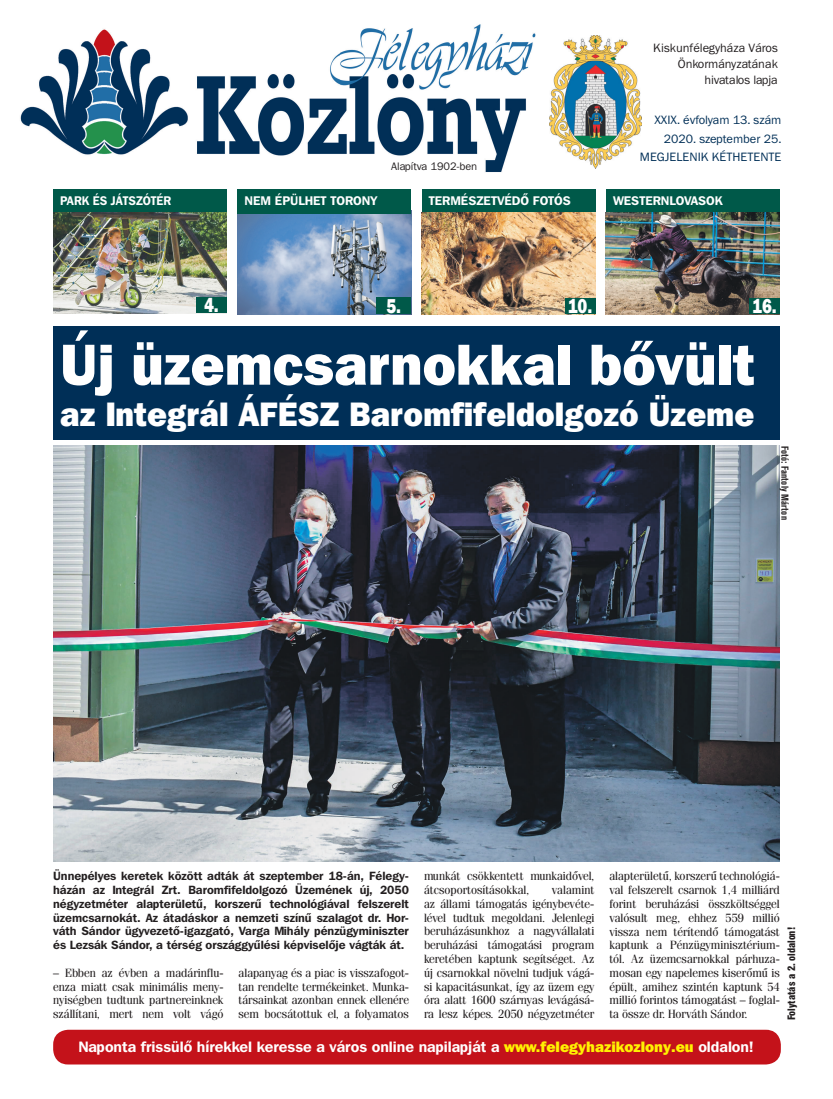
<style>
.page{position:relative;width:833px;height:1099px;background:#fff}
.page>*{position:absolute;margin:0;border:0;box-sizing:border-box;transform-origin:0 0}
.t1{font:57.5px "Franklin Gothic Hv PFL";color:#fff;scale:.96 1}
.t2{font:33.75px "Franklin Gothic Hv PFL";color:#fff;scale:.96 1}
.t3{font:20px "Franklin Gothic Hv PFL";color:#fff;scale:.8 1}
.t4{font:700 15px "Franklin Gothic PFL";color:#fff}
.t5{font:12.5px/18.8px "Franklin Gothic PFL";color:#002f57;text-align:right}
.t6{font:12.5px/16.2px "Franklin Gothic PFL";color:#231f20;text-align:right}
.t7{font:700 12.5px "Franklin Gothic PFL";color:#fff}
.t8{font:700 12.5px "Franklin Gothic PFL";color:#fff;scale:.94 1}
.t9{font:11.88px/13.8px "Fenice PFL";color:#231f20;text-align:justify}
.t10{font:700 11.88px/13.8px "Franklin Gothic PFL";color:#231f20;text-align:justify}
.t11{font:11.25px "Franklin Gothic PFL";color:#231f20}
.t12{font:10px "Swiss 721 Blk Cn PFL";color:#231f20}
.t13{font:700 10px "Akzidenz Grotesk Cn PFL";color:#231f20}
.s1{font-family:"Franklin Gothic Hv PFL";font-weight:400;color:#fff101}
</style>
<div class="page">
<img style="left:20px;top:24px;width:516px;height:148px">
<img style="left:549px;top:35px;width:93px;height:134px">
<div style="left:606px;top:189px;width:174px;height:24px;background:#005949"></div>
<img style="left:606px;top:213px;width:174px;height:101px">
<div style="left:749px;top:298px;width:31px;height:16px;background:#005949"></div>
<img style="left:237px;top:213px;width:174px;height:101px">
<div style="left:376px;top:297px;width:35px;height:17px;background:#005949"></div>
<div style="left:237px;top:189px;width:174px;height:24px;background:#005949"></div>
<div style="left:53px;top:189px;width:174px;height:24px;background:#005949"></div>
<img style="left:53px;top:212px;width:174px;height:101px">
<div style="left:196px;top:297px;width:31px;height:16px;background:#005949"></div>
<div style="left:53px;top:1029px;width:728px;height:35px;background:#c4121a;border-radius:15px"></div>
<div style="left:421px;top:189px;width:174px;height:24px;background:#005949"></div>
<img style="left:421px;top:213px;width:174px;height:101px">
<div style="left:565px;top:299px;width:30px;height:15px;background:#005949"></div>
<div style="left:53px;top:326px;width:727px;height:113px;background:#002f57"></div>
<img style="left:53px;top:445px;width:727px;height:416px">
<p class="t8" style="left:60px;top:193px;width:120px">PARK ÉS JÁTSZÓTÉR</p>
<p class="t7" style="left:244px;top:193px;width:134px">NEM ÉPÜLHET TORONY</p>
<p class="t11" style="left:391px;top:160px;width:88px">Alapítva 1902-ben</p>
<p class="t7" style="left:429px;top:193px;width:144px">TERMÉSZETVÉDŐ FOTÓS</p>
<p class="t6" style="left:653px;top:40px;width:126px">Kiskunfélegyháza Város<br>Önkormányzatának hivatalos lapja</p>
<p class="t5" style="left:640px;top:110px;width:143px">XXIX. évfolyam 13. szám<br>2020. szeptember 25.<br>MEGJELENIK KÉTHETENTE</p>
<p class="t7" style="left:613px;top:193px;width:111px">WESTERNLOVASOK</p>
<h3 class="t3" style="left:204px;top:292px;width:20px">4.</h3>
<h3 class="t3" style="left:386px;top:293px;width:20px">5.</h3>
<h3 class="t3" style="left:752px;top:293px;width:32px">16.</h3>
<h3 class="t3" style="left:568px;top:293px;width:32px">10.</h3>
<h1 class="t1" style="left:60px;top:328px;width:725px">Új üzemcsarnokkal bővült</h1>
<h2 class="t2" style="left:60px;top:392px;width:724px">az Integrál ÁFÉSZ Baromfifeldolgozó Üzeme</h2>
<p class="t13" style="left:790px;top:445px;width:76px;rotate:90deg">Fotó: Fantoly Márton</p>
<p class="t10" style="left:53px;top:869px;width:357px">Ünnepélyes keretek között adták át szeptember 18-án, Félegy&shy;házán az Integrál Zrt. Baromfifeldolgozó Üzemének új, 2050 négyzetméter alapterületű, korszerű technológiával felszerelt üzemcsarnokát. Az átadáskor a nemzeti színű szalagot dr. Hor&shy;váth Sándor ügyvezető-igazgató, Varga Mihály pénzügyminiszter és Lezsák Sándor, a térség országgyűlési képviselője vágták át.</p>
<p class="t9" style="left:53px;top:965px;width:172px">– Ebben az évben a madárinflu&shy;enza miatt csak minimális meny&shy;nyiségben tudtunk partnereinknek szállítani, mert nem volt vágó</p>
<p class="t9" style="left:238px;top:965px;width:172px">alapanyag és a piac is visszafogot&shy;tan rendelte termékeinket. Munka&shy;társainkat azonban ennek ellenére sem bocsátottuk el, a folyamatos</p>
<p class="t9" style="left:424px;top:869px;width:172px">munkát csökkentett munkaidővel, átcsoportosításokkal,</p>
<p class="t9" style="left:424px;top:883px;width:172px;text-indent:128px">valamint az állami támogatás igénybevéte&shy;lével tudtuk megoldani. Jelenlegi beruházásunkhoz a nagyvállalati beruházási támogatási program keretében kaptunk segítséget. Az új csarnokkal növelni tudjuk vágá&shy;si kapacitásunkat, így az üzem egy óra alatt 1600 szárnyas levágásá&shy;ra lesz képes. 2050 négyzetméter</p>
<p class="t9" style="left:609px;top:869px;width:172px">alapterületű, korszerű technológiá&shy;val felszerelt csarnok 1,4 milliárd forint beruházási összköltséggel valósult meg, ehhez 559 millió vissza nem térítendő támogatást kaptunk a Pénzügyminisztérium&shy;tól. Az üzemcsarnokkal párhuza&shy;mosan egy napelemes kiserőmű is épült, amihez szintén kaptunk 54 millió forintos támogatást – foglal&shy;ta össze dr. Horváth Sándor.</p>
<p class="t12" style="left:785px;top:1020px;width:95px;rotate:-90deg">Folytatás a 2. oldalon!</p>
<p class="t4" style="left:78px;top:1037px;width:677px">Naponta frissülő hírekkel keresse a város online napilapját a <span class="s1">www.felegyhazikozlony.eu</span> oldalon!</p>
</div>
